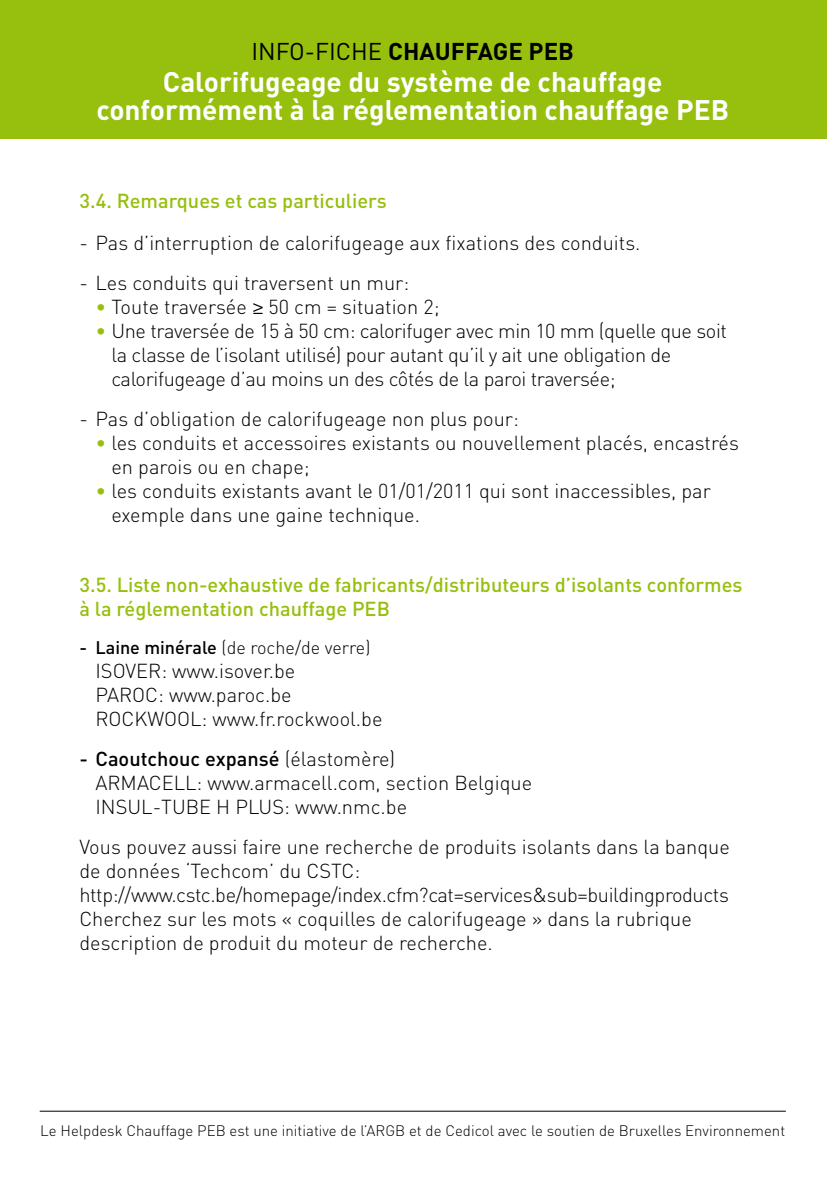
<style>
.page{position:relative;width:827px;height:1191px;background:#fff}
.page>*{position:absolute;margin:0;border:0;box-sizing:border-box;transform-origin:0 0}
.t1{font:700 28px/28px "DIN";color:#fff;text-align:center}
.t2{font:700 24px "DIN";color:#000}
.t3{font:300 20px/24px "DIN";color:#000}
.t4{font:300 20px/24px "DIN";letter-spacing:-.02em;color:#000}
.t5{font:500 20px/24px "DIN";color:#97bf0d}
.t6{font:300 18px "DIN";color:#000}
.t7{font:300 15px "DIN";color:#000}
.s1{font-weight:400}
.s2{color:#97bf0d}
.s3{font-family:"Myriad Pro";font-weight:400}
.s4{font-weight:500}
</style>
<div class="page">
<div style="left:0;top:0;width:826px;height:139px;background:#97bf0d"></div>
<hr style="left:40px;top:1110px;width:745px;height:1px;background:#000">
<p class="t2" style="left:251px;top:35px;width:324px"><span class="s1">INFO-FICHE</span> CHAUFFAGE PEB</p>
<h1 class="t1" style="left:96px;top:66px;width:634px">Calorifugeage du système de chauffage conformément à la réglementation chauffage PEB</h1>
<p class="t5" style="left:79px;top:188px;width:309px">3.4. Remarques et cas particuliers</p>
<p class="t3" style="left:79px;top:230px;width:562px">- Pas d’interruption de calorifugeage aux fixations des conduits.</p>
<p class="t3" style="left:79px;top:270px;width:331px">- Les conduits qui traversent un mur:</p>
<p class="t3" style="left:95px;top:294px;width:345px"><span class="s2">•</span> Toute traversée <span class="s3">≥</span> 50 cm = situation 2;</p>
<p class="t4" style="left:111px;top:318px;width:617px;text-indent:-16px"><span class="s2">•</span> Une traversée de 15 à 50 cm: calorifuger avec min 10 mm (quelle que soit la classe de l’isolant utilisé) pour autant qu’il y ait une obligation de calorifugeage d’au moins un des côtés de la paroi traversée;</p>
<p class="t3" style="left:79px;top:406px;width:441px">- Pas d’obligation de calorifugeage non plus pour:</p>
<p class="t3" style="left:111px;top:430px;width:629px;text-indent:-16px"><span class="s2">•</span> les conduits et accessoires existants ou nouvellement placés, encastrés en parois ou en chape;</p>
<p class="t3" style="left:111px;top:478px;width:601px;text-indent:-16px"><span class="s2">•</span> les conduits existants avant le 01/01/2011 qui sont inaccessibles, par exemple dans une gaine technique.</p>
<p class="t5" style="left:79px;top:572px;width:664px">3.5. Liste non-exhaustive de fabricants/distributeurs d’isolants conformes à la réglementation chauffage PEB</p>
<p class="t6" style="left:79px;top:636px;width:292px"><span class="s4">- Laine minérale</span> (de roche/de verre)</p>
<p class="t3" style="left:95px;top:658px;width:288px">ISOVER: www.isover.be<br>PAROC: www.paroc.be<br>ROCKWOOL: www.fr.rockwool.be</p>
<p class="t3" style="left:95px;top:746px;width:438px;text-indent:-16px"><span class="s4">- Caoutchouc expansé</span> (élastomère)<br>ARMACELL: www.armacell.com, section Belgique<br>INSUL-TUBE H PLUS: www.nmc.be</p>
<p class="t3" style="left:79px;top:834px;width:651px">Vous pouvez aussi faire une recherche de produits isolants dans la banque de données ‘Techcom’ du CSTC: http://www.cstc.be/homepage/index.cfm?cat=services&amp;sub=buildingproducts Cherchez sur les mots « coquilles de calorifugeage » dans la rubrique description de produit du moteur de recherche.</p>
<p class="t7" style="left:40px;top:1121px;width:746px">Le Helpdesk Chauffage PEB est une initiative de l’ARGB et de Cedicol avec le soutien de Bruxelles Environnement</p>
</div>
